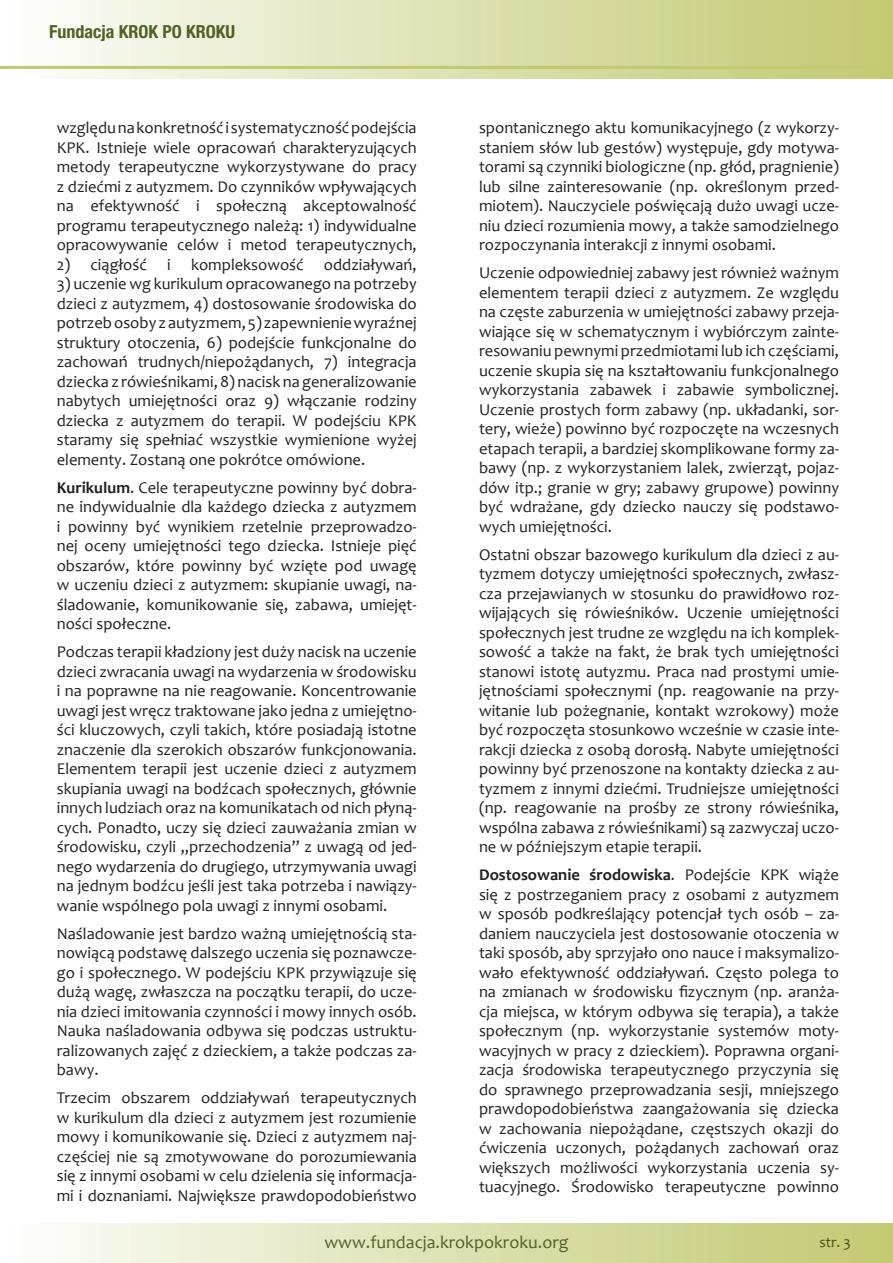
<style>
.page{position:relative;width:893px;height:1263px;background:#fff}
.page>*{position:absolute;margin:0;border:0;box-sizing:border-box;transform-origin:0 0}
.t1{font:18px "Candara";color:#4e6225}
.t2{font:700 condensed 18px "Helvetica Neue LT Pro";color:#4e6225}
.Lista_punktowa_-_poz{font:16.5px/19.5px "Candara";color:#231f20;text-align:justify}
.t3{font:15px "Candara";color:#454c1b}
.s1{font-weight:700}
</style>
<div class="page">
<div style="left:0;top:0;width:893px;height:78px;background:linear-gradient(to right,#fdfdfc,#c1c870)"></div>
<div style="left:0;top:1223px;width:893px;height:40px;background:linear-gradient(to right,#fdfdfc,#c1c870)"></div>
<hr style="left:0;top:66px;width:893px;height:3px;background:#c2c96f">
<p class="t2" style="left:49px;top:20px;width:187px">Fundacja KROK PO KROKU</p>
<p class="Lista_punktowa_-_poz" style="left:57px;top:118px;width:361px">względu na konkretność i systematyczność podejścia KPK. Istnieje wiele opracowań charakteryzujących metody terapeutyczne wykorzystywane do pracy z dziećmi z autyzmem. Do czynników wpływających na efektywność i społeczną akceptowalność programu terapeutycznego należą: 1) indywidualne opracowywanie celów i metod terapeutycznych,</p>
<p class="Lista_punktowa_-_poz" style="left:57px;top:254px;width:361px">2) ciągłość i kompleksowość oddziaływań,</p>
<p class="Lista_punktowa_-_poz" style="left:57px;top:274px;width:361px">3) uczenie wg kurikulum opracowanego na potrzeby dzieci z autyzmem, 4) dostosowanie środowiska do potrzeb osoby z autyzmem, 5) zapewnienie wyraźnej struktury otoczenia, 6) podejście funkcjonalne do zachowań trudnych/niepożądanych, 7) integracja dziecka z rówieśnikami, 8) nacisk na generalizowanie nabytych umiejętności oraz 9) włączanie rodziny dziecka z autyzmem do terapii. W podejściu KPK staramy się spełniać wszystkie wymienione wyżej elementy. Zostaną one pokrótce omówione.</p>
<p class="Lista_punktowa_-_poz" style="left:57px;top:477px;width:361px"><span class="s1">Kurikulum</span>. Cele terapeutyczne powinny być dobra&shy;ne indywidualnie dla każdego dziecka z autyzmem i powinny być wynikiem rzetelnie przeprowadzo&shy;nej oceny umiejętności tego dziecka. Istnieje pięć obszarów, które powinny być wzięte pod uwagę w uczeniu dzieci z autyzmem: skupianie uwagi, na&shy;śladowanie, komunikowanie się, zabawa, umiejęt&shy;ności społeczne.</p>
<p class="Lista_punktowa_-_poz" style="left:57px;top:642px;width:361px">Podczas terapii kładziony jest duży nacisk na uczenie dzieci zwracania uwagi na wydarzenia w środowisku i na poprawne na nie reagowanie. Koncentrowanie uwagi jest wręcz traktowane jako jedna z umiejętno&shy;ści kluczowych, czyli takich, które posiadają istotne znaczenie dla szerokich obszarów funkcjonowania.<br>Elementem terapii jest uczenie dzieci z autyzmem skupiania uwagi na bodźcach społecznych, głównie innych ludziach oraz na komunikatach od nich płyną&shy;cych. Ponadto, uczy się dzieci zauważania zmian w środowisku, czyli „przechodzenia” z uwagą od jed&shy;nego wydarzenia do drugiego, utrzymywania uwagi na jednym bodźcu jeśli jest taka potrzeba i nawiązy&shy;wanie wspólnego pola uwagi z innymi osobami.</p>
<p class="Lista_punktowa_-_poz" style="left:57px;top:923px;width:361px">Naśladowanie jest bardzo ważną umiejętnością sta&shy;nowiącą podstawę dalszego uczenia się poznawcze&shy;go i społecznego. W podejściu KPK przywiązuje się dużą wagę, zwłaszcza na początku terapii, do ucze&shy;nia dzieci imitowania czynności i mowy innych osób.<br>Nauka naśladowania odbywa się podczas ustruktu&shy;ralizowanych zajęć z dzieckiem, a także podczas za&shy;bawy.</p>
<p class="Lista_punktowa_-_poz" style="left:57px;top:1088px;width:361px">Trzecim obszarem oddziaływań terapeutycznych w kurikulum dla dzieci z autyzmem jest rozumienie mowy i komunikowanie się. Dzieci z autyzmem naj&shy;częściej nie są zmotywowane do porozumiewania się z innymi osobami w celu dzielenia się informacja&shy;mi i doznaniami. Największe prawdopodobieństwo</p>
<p class="Lista_punktowa_-_poz" style="left:479px;top:118px;width:361px">spontanicznego aktu komunikacyjnego (z wykorzy&shy;staniem słów lub gestów) występuje, gdy motywa&shy;torami są czynniki biologiczne (np. głód, pragnienie) lub silne zainteresowanie (np. określonym przed&shy;miotem). Nauczyciele poświęcają dużo uwagi ucze&shy;niu dzieci rozumienia mowy, a także samodzielnego rozpoczynania interakcji z innymi osobami.</p>
<p class="Lista_punktowa_-_poz" style="left:479px;top:263px;width:361px">Uczenie odpowiedniej zabawy jest również ważnym elementem terapii dzieci z autyzmem. Ze względu na częste zaburzenia w umiejętności zabawy przeja&shy;wiające się w schematycznym i wybiórczym zainte&shy;resowaniu pewnymi przedmiotami lub ich częściami, uczenie skupia się na kształtowaniu funkcjonalnego wykorzystania zabawek i zabawie symbolicznej.<br>Uczenie prostych form zabawy (np. układanki, sor&shy;tery, wieże) powinno być rozpoczęte na wczesnych etapach terapii, a bardziej skomplikowane formy za&shy;bawy (np. z wykorzystaniem lalek, zwierząt, pojaz&shy;dów itp.; granie w gry; zabawy grupowe) powinny być wdrażane, gdy dziecko nauczy się podstawo&shy;wych umiejętności.</p>
<p class="Lista_punktowa_-_poz" style="left:479px;top:544px;width:361px">Ostatni obszar bazowego kurikulum dla dzieci z au&shy;tyzmem dotyczy umiejętności społecznych, zwłasz&shy;cza przejawianych w stosunku do prawidłowo roz&shy;wijających się rówieśników. Uczenie umiejętności społecznych jest trudne ze względu na ich komplek&shy;sowość a także na fakt, że brak tych umiejętności stanowi istotę autyzmu. Praca nad prostymi umie&shy;jętnościami społecznymi (np. reagowanie na przy&shy;witanie lub pożegnanie, kontakt wzrokowy) może być rozpoczęta stosunkowo wcześnie w czasie inte&shy;rakcji dziecka z osobą dorosłą. Nabyte umiejętności powinny być przenoszone na kontakty dziecka z au&shy;tyzmem z innymi dziećmi. Trudniejsze umiejętności (np. reagowanie na prośby ze strony rówieśnika, wspólna zabawa z rówieśnikami) są zazwyczaj uczo&shy;ne w późniejszym etapie terapii.</p>
<p class="Lista_punktowa_-_poz" style="left:479px;top:865px;width:361px"><span class="s1">Dostosowanie środowiska</span>. Podejście KPK wiąże się z postrzeganiem pracy z osobami z autyzmem w sposób podkreślający potencjał tych osób – za&shy;daniem nauczyciela jest dostosowanie otoczenia w taki sposób, aby sprzyjało ono nauce i maksymalizo&shy;wało efektywność oddziaływań. Często polega to na zmianach w środowisku fizycznym (np. aranża&shy;cja miejsca, w którym odbywa się terapia), a także społecznym (np. wykorzystanie systemów moty&shy;wacyjnych w pracy z dzieckiem). Poprawna organi&shy;zacja środowiska terapeutycznego przyczynia się do sprawnego przeprowadzania sesji, mniejszego prawdopodobieństwa zaangażowania się dziecka w zachowania niepożądane, częstszych okazji do ćwiczenia uczonych, pożądanych zachowań oraz większych możliwości wykorzystania uczenia sy&shy;tuacyjnego. Środowisko terapeutyczne powinno</p>
<p class="t1" style="left:324px;top:1231px;width:245px">www.fundacja.krokpokroku.org</p>
<p class="t3" style="left:819px;top:1232px;width:33px">str. 3</p>
</div>
